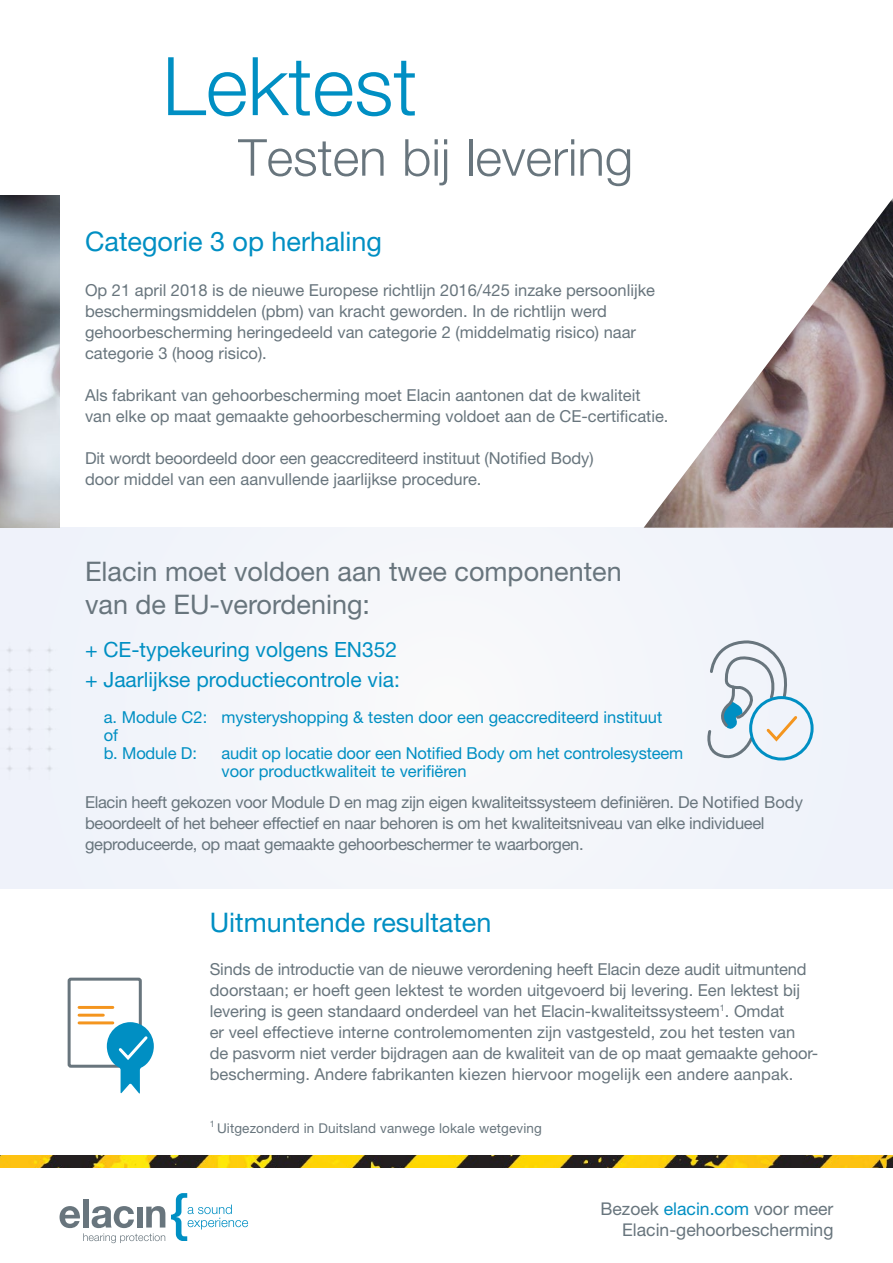
<style>
.page{position:relative;width:893px;height:1263px;background:#fff}
.page>*{position:absolute;margin:0;border:0;box-sizing:border-box;transform-origin:0 0}
.t1{font:300 81px "Helvetica Neue LT Std";color:#008fc3}
.t2{font:300 51px "Helvetica Neue LT Std";color:#68757d}
.t3{font:27px/32.4px "Helvetica Neue";color:#68757d}
.t4{font:27px "Helvetica Neue";color:#008fc3}
.t5{font:21px/30px "Helvetica Neue";color:#008fc3}
.t6{font:17.55px/21.1px "Helvetica Neue";color:#68757d;text-align:right}
.t7{font:16.5px/21px "Helvetica Neue";color:#68757d}
.t8{font:16.5px/21px "Helvetica Neue";letter-spacing:-.02em;color:#68757d}
.t9{font:16.5px/18px "Helvetica Neue";color:#008fc3}
.t10{font:13.5px "Helvetica Neue";letter-spacing:.01em;color:#68757d}
.s1{color:#008fc3}
</style>
<div class="page">
<div style="left:0;top:528px;width:893px;height:361px;background:#f3f5fa"></div>
<div style="left:83px;top:1199px;width:6px;height:28px;background:#68757d"></div>
<svg style="left:60px;top:1206px;width:105px;height:37px"></svg>
<svg style="left:171px;top:1193px;width:77px;height:48px"></svg>
<img style="left:0;top:1155px;width:893px;height:12px">
<img style="left:7px;top:648px;width:46px;height:124px">
<img style="left:644px;top:198px;width:249px;height:330px">
<img style="left:0;top:196px;width:60px;height:332px">
<div style="left:68px;top:978px;width:74px;height:90px;border:3px solid #68757d;border-radius:2px"></div>
<svg style="left:107px;top:1022px;width:47px;height:72px"></svg>
<hr style="left:79px;top:1006px;width:34px;height:3px;background:#f4951e">
<hr style="left:79px;top:1014px;width:24px;height:3px;background:#f4951e">
<hr style="left:79px;top:1021px;width:34px;height:3px;background:#f4951e">
<svg style="left:707px;top:642px;width:93px;height:116px"></svg>
<div style="left:749px;top:696px;width:65px;height:64px;border:3px solid #008fc3;border-radius:50%"></div>
<h1 class="t1" style="left:162px;top:37px;width:256px">Lektest</h1>
<h2 class="t2" style="left:238px;top:126px;width:396px">Testen bij levering</h2>
<h3 class="t4" style="left:85px;top:225px;width:299px">Categorie 3 op herhaling</h3>
<p class="t7" style="left:85px;top:279px;width:571px">Op 21 april 2018 is de nieuwe Europese richtlijn 2016/425 inzake persoonlijke beschermingsmiddelen (pbm) van kracht geworden. In de richtlijn werd gehoorbescherming heringedeeld van categorie 2 (middelmatig risico) naar categorie 3 (hoog risico).</p>
<p class="t7" style="left:85px;top:384px;width:585px">Als fabrikant van gehoorbescherming moet Elacin aantonen dat de kwaliteit van elke op maat gemaakte gehoorbescherming voldoet aan de CE-certificatie.</p>
<p class="t7" style="left:85px;top:447px;width:510px">Dit wordt beoordeeld door een geaccrediteerd instituut (Notified Body) door middel van een aanvullende jaarlijkse procedure.</p>
<h3 class="t3" style="left:85px;top:555px;width:538px">Elacin moet voldoen aan twee componenten van de EU-verordening:</h3>
<p class="t5" style="left:85px;top:634px;width:316px">+ CE-typekeuring volgens EN352 + Jaarlijkse productiecontrole via:</p>
<p class="t9" style="left:104px;top:707px;width:560px">a. Module C2: mysteryshopping &amp; testen door een geaccrediteerd instituut of<br>b. Module D:</p>
<p class="t9" style="left:222px;top:743px;width:463px">audit op locatie door een Notified Body om het controlesysteem voor productkwaliteit te verifiëren</p>
<p class="t8" style="left:85px;top:791px;width:719px">Elacin heeft gekozen voor Module D en mag zijn eigen kwaliteitssysteem definiëren. De Notified Body beoordeelt of het beheer effectief en naar behoren is om het kwaliteitsniveau van elke individueel geproduceerde, op maat gemaakte gehoorbeschermer te waarborgen.</p>
<h3 class="t4" style="left:210px;top:906px;width:283px">Uitmuntende resultaten</h3>
<p class="t7" style="left:210px;top:958px;width:610px">Sinds de introductie van de nieuwe verordening heeft Elacin deze audit uitmuntend doorstaan; er hoeft geen lektest te worden uitgevoerd bij levering. Een lektest bij levering is geen standaard onderdeel van het Elacin-kwaliteitssysteem<sup>1</sup>. Omdat<br>er veel effectieve interne controlemomenten zijn vastgesteld, zou het testen van<br>de pasvorm niet verder bijdragen aan de kwaliteit van de op maat gemaakte gehoor&shy;bescherming. Andere fabrikanten kiezen hiervoor mogelijk een andere aanpak.</p>
<p class="t10" style="left:210px;top:1120px;width:334px"><sup>1</sup> Uitgezonderd in Duitsland vanwege lokale wetgeving</p>
<p class="t6" style="left:600px;top:1198px;width:235px">Bezoek <span class="s1">elacin.com</span> voor meer<br>Elacin-gehoorbescherming</p>
</div>
